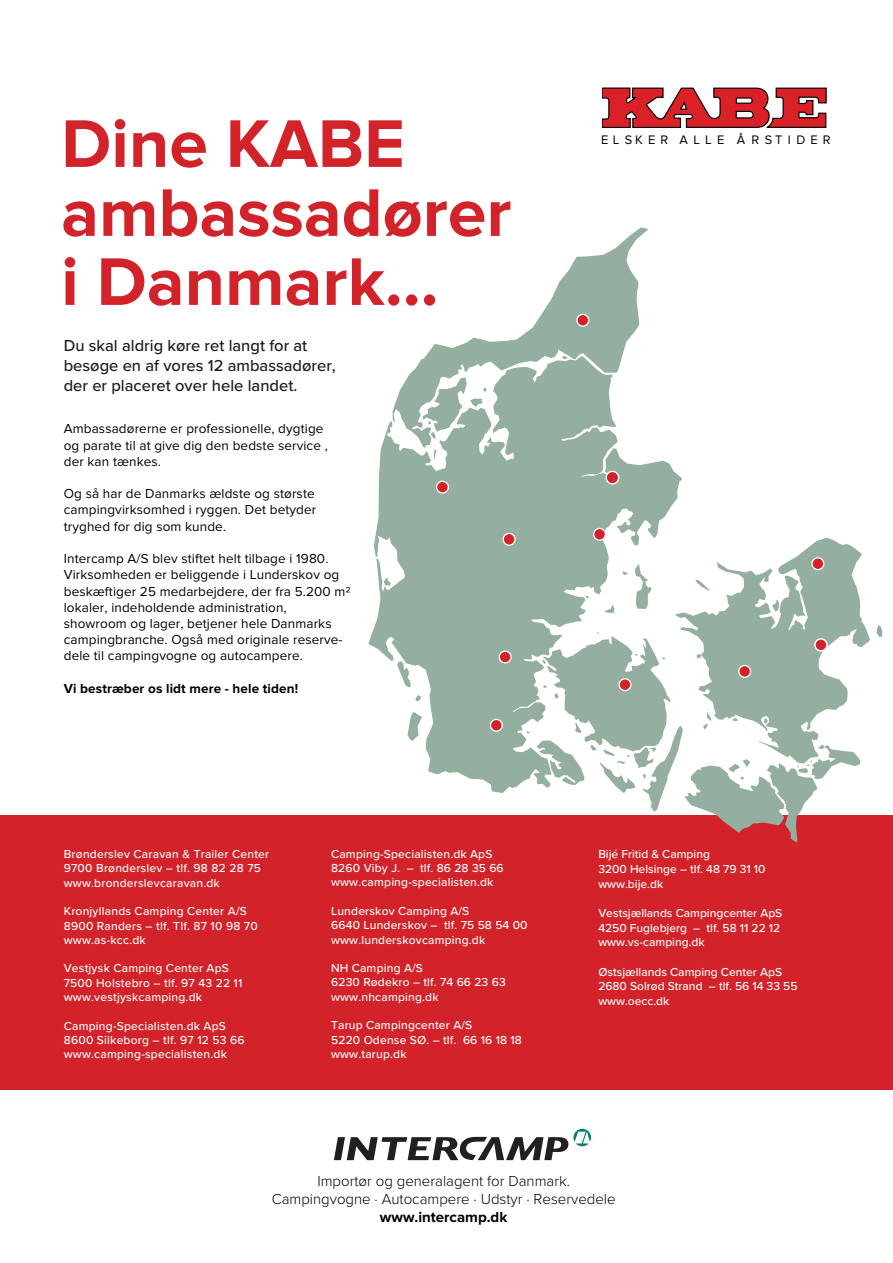
<style>
.page{position:relative;width:893px;height:1263px;background:#fff}
.page>*{position:absolute;margin:0;border:0;box-sizing:border-box;transform-origin:0 0}
.t1{font:700 69.75px/69px "Proxima Nova";color:#d2232a}
.t2{font:500 16.5px/19.8px "Proxima Nova";color:#1d1d1b}
.t3{font:300 15px/18px "Proxima Nova";color:#000;text-align:center}
.t4{font:13.5px/16.2px "Proxima Nova";letter-spacing:.01em;color:#000}
.t5{font:700 13.5px "Proxima Nova";letter-spacing:.01em;color:#000}
.t6{font:12.75px "Proxima Nova";letter-spacing:.42em;color:#000}
.t7{font:500 12px/14.2px "Proxima Nova";letter-spacing:.015em;color:#fff}
.s1{font-weight:700}
</style>
<div class="page">
<div style="left:0;top:815px;width:893px;height:275px;background:#d2232a"></div>
<svg style="left:876px;top:625px;width:6px;height:12px"></svg>
<svg style="left:647px;top:537px;width:223px;height:305px"></svg>
<svg style="left:426px;top:227px;width:222px;height:129px"></svg>
<svg style="left:368px;top:356px;width:314px;height:437px;fill:#94afa0"></svg>
<div style="left:577px;top:314px;width:12px;height:12px;background:#d2232a;border-radius:50%"></div>
<div style="left:576px;top:314px;width:13px;height:13px;border:1px solid #fff;border-radius:50%"></div>
<div style="left:437px;top:481px;width:11px;height:12px;background:#d2232a;border-radius:50%"></div>
<div style="left:436px;top:481px;width:13px;height:13px;border:1px solid #fff;border-radius:50%"></div>
<svg style="left:503px;top:533px;width:12px;height:12px"></svg>
<div style="left:503px;top:533px;width:13px;height:13px;border:1px solid #fff;border-radius:50%"></div>
<div style="left:594px;top:528px;width:11px;height:12px;background:#d2232a;border-radius:50%"></div>
<div style="left:593px;top:528px;width:13px;height:13px;border:1px solid #fff;border-radius:50%"></div>
<svg style="left:812px;top:558px;width:12px;height:12px"></svg>
<div style="left:811px;top:557px;width:13px;height:13px;border:1px solid #fff;border-radius:50%"></div>
<div style="left:739px;top:665px;width:11px;height:12px;background:#d2232a;border-radius:50%"></div>
<div style="left:738px;top:665px;width:13px;height:13px;border:1px solid #fff;border-radius:50%"></div>
<svg style="left:619px;top:679px;width:12px;height:11px"></svg>
<div style="left:618px;top:678px;width:13px;height:13px;border:1px solid #fff;border-radius:50%"></div>
<svg style="left:499px;top:651px;width:12px;height:12px"></svg>
<div style="left:499px;top:650px;width:13px;height:13px;border:1px solid #fff;border-radius:50%"></div>
<div style="left:490px;top:719px;width:12px;height:12px;background:#d2232a;border-radius:50%"></div>
<div style="left:490px;top:719px;width:13px;height:13px;border:1px solid #fff;border-radius:50%"></div>
<svg style="left:606px;top:471px;width:13px;height:13px"></svg>
<div style="left:605px;top:471px;width:14px;height:14px;border:1px solid #fff;border-radius:50%"></div>
<svg style="left:602px;top:87px;width:225px;height:41px"></svg>
<div style="left:815px;top:639px;width:12px;height:12px;background:#d2232a;border-radius:50%"></div>
<div style="left:814px;top:638px;width:14px;height:14px;border:2px solid #fff;border-radius:50%"></div>
<svg style="left:334px;top:1129px;width:257px;height:31px"></svg>
<p class="t1" style="left:61px;top:111px;width:452px">Dine KABE ambassadører i Danmark...</p>
<p class="t2" style="left:64px;top:335px;width:274px">Du skal aldrig køre ret langt for at besøge en af vores 12 ambassadører, der er placeret over hele landet.</p>
<p class="t4" style="left:64px;top:421px;width:266px">Ambassadørerne er professionelle, dygtige og parate til at give dig den bedste service , der kan tænkes.</p>
<p class="t4" style="left:64px;top:486px;width:254px;text-align:justify">Og så har de Danmarks ældste og største campingvirksomhed i ryggen. Det betyder tryghed for dig som kunde.</p>
<p class="t4" style="left:64px;top:551px;width:289px">Intercamp A/S blev stiftet helt tilbage i 1980.<br>Virksomheden er beliggende i Lunderskov og beskæftiger 25 medarbejdere, der fra 5.200 m2 lokaler, indeholdende administration, showroom og lager, betjener hele Danmarks campingbranche. Også med originale reserve&shy;dele til campingvogne og autocampere.</p>
<p class="t5" style="left:64px;top:680px;width:236px">Vi bestræber os lidt mere - hele tiden!</p>
<p class="t7" style="left:64px;top:846px;width:207px">Brønderslev Caravan &amp; Trailer Center<br>9700 Brønderslev – tlf. 98 82 28 75 www.bronderslevcaravan.dk</p>
<p class="t7" style="left:64px;top:904px;width:196px">Kronjyllands Camping Center A/S<br>8900 Randers – tlf. Tlf. 87 10 98 70 www.as-kcc.dk</p>
<p class="t7" style="left:64px;top:961px;width:180px">Vestjysk Camping Center ApS<br>7500 Holstebro – tlf. 97 43 22 11 www.vestjyskcamping.dk</p>
<p class="t7" style="left:64px;top:1018px;width:182px">Camping-Specialisten.dk ApS<br>8600 Silkeborg – tlf. 97 12 53 66 www.camping-specialisten.dk</p>
<p class="t7" style="left:331px;top:846px;width:174px">Camping-Specialisten.dk ApS<br>8260 Viby J. – tlf. 86 28 35 66 www.camping-specialisten.dk</p>
<p class="t7" style="left:331px;top:903px;width:198px">Lunderskov Camping A/S<br>6640 Lunderskov – tlf. 75 58 54 00 www.lunderskovcamping.dk</p>
<p class="t7" style="left:331px;top:960px;width:176px">NH Camping A/S<br>6230 Rødekro – tlf. 74 66 23 63 www.nhcamping.dk</p>
<p class="t7" style="left:331px;top:1018px;width:192px">Tarup Campingcenter A/S<br>5220 Odense SØ. – tlf. 66 16 18 18 www.tarup.dk</p>
<p class="t6" style="left:601px;top:132px;width:231px">ELSKER ALLE ÅRSTIDER</p>
<p class="t7" style="left:598px;top:846px;width:169px;line-height:14.7px">Bijé Fritid &amp; Camping<br>3200 Helsinge – tlf. 48 79 31 10 www.bije.dk</p>
<p class="t7" style="left:598px;top:905px;width:185px;line-height:14.7px">Vestsjællands Campingcenter ApS<br>4250 Fuglebjerg – tlf. 58 11 22 12 www.vs-camping.dk</p>
<p class="t7" style="left:598px;top:964px;width:201px;line-height:14.7px">Østsjællands Camping Center ApS<br>2680 Solrød Strand – tlf. 56 14 33 55 www.oecc.dk</p>
<p class="t3" style="left:272px;top:1171px;width:346px">Importør og generalagent for Danmark.<br>Campingvogne · Autocampere · Udstyr · Reservedele <span class="s1">www.intercamp.dk</span></p>
</div>
